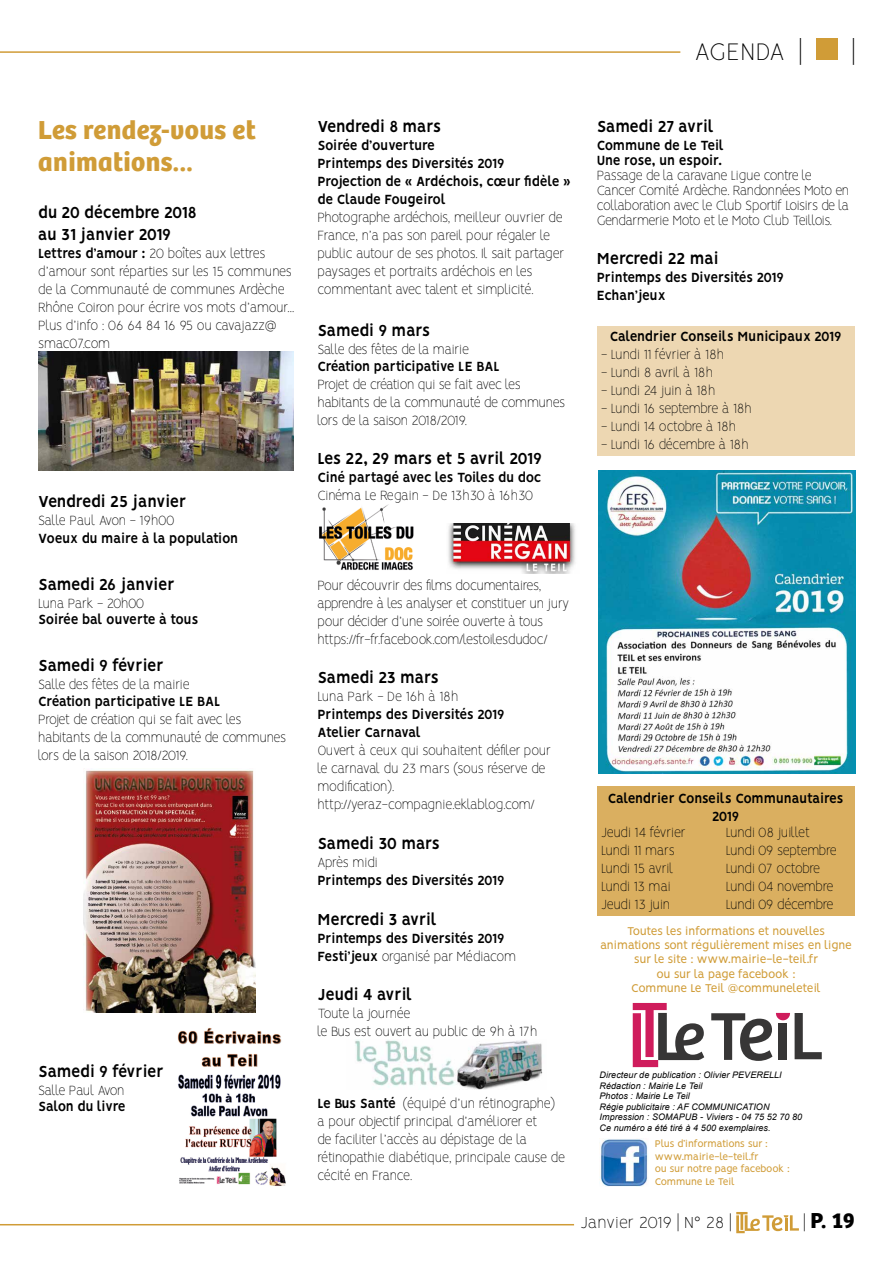
<style>
.page{position:relative;width:893px;height:1263px;background:#fff}
.page>*{position:absolute;margin:0;border:0;box-sizing:border-box;transform-origin:0 0}
.t1{font:700 27px/32.4px "Bree";letter-spacing:.015em;color:#d09c37}
.t2{font:100 27px "Vision";letter-spacing:.015em;color:#000}
.t3{font:700 22.5px "Bree";color:#000}
.t4{font:700 18px/21.6px "Vision";letter-spacing:-.02em;color:#000;scale:.95 1}
.t5{font:700 18px "Vision";color:#000;scale:.95 1}
.t6{font:100 18px "Vision";letter-spacing:-.01em;color:#000}
.t7{font:100 15px/18px "Vision";letter-spacing:-.03em;color:#000;scale:.95 1}
.t8{font:700 15px/18px "Vision";letter-spacing:-.03em;color:#000;scale:.95 1}
.t9{font:100 15px/18px "Vision";color:#000;scale:.95 1}
.t10{font:100 15px "Vision";letter-spacing:-.01em;color:#000;scale:.95 1}
.t11{font:12.75px/14.2px "Vision";letter-spacing:-.03em;color:#d09c37;text-align:center}
.t12{font:10.95px/12.6px "Vision";letter-spacing:-.02em;color:#d09c37}
.t13{font:italic 9px/10.5px "Arial";letter-spacing:.01em;color:#000}
.s1{font-weight:700}
.s2{font-weight:100}
.s3{font-family:"Vision";font-weight:100;font-size:18px}
</style>
<div class="page">
<svg style="left:711px;top:1013px;width:111px;height:48px"></svg>
<svg style="left:633px;top:1003px;width:71px;height:64px"></svg>
<img style="left:600px;top:1138px;width:48px;height:48px">
<svg style="left:736px;top:1212px;width:63px;height:21px"></svg>
<hr style="left:0;top:1224px;width:574px;height:1px;background:#d09c37">
<hr style="left:0;top:51px;width:680px;height:2px;background:#d09c37">
<div style="left:816px;top:38px;width:22px;height:22px;background:#d09c37"></div>
<img style="left:599px;top:471px;width:256px;height:302px">
<div style="left:597px;top:326px;width:258px;height:129px;background:#edd7b2"></div>
<img style="left:319px;top:504px;width:95px;height:66px">
<img style="left:448px;top:523px;width:127px;height:50px">
<img style="left:355px;top:1039px;width:188px;height:50px">
<img style="left:38px;top:352px;width:255px;height:119px">
<img style="left:177px;top:1028px;width:109px;height:158px">
<img style="left:83px;top:770px;width:172px;height:243px">
<div style="left:597px;top:786px;width:258px;height:129px;background:#daaf60"></div>
<h1 class="t1" style="left:38px;top:114px;width:219px">Les rendez-vous et animations...</h1>
<p class="t4" style="left:38px;top:203px;width:168px">du 20 décembre 2018 au 31 janvier 2019</p>
<p class="t7" style="left:38px;top:245px;width:271px"><span class="s1">Lettres d’amour :</span> 20 boîtes aux lettres d’amour sont réparties sur les 15 communes de la Communauté de communes Ardèche Rhône Coiron pour écrire vos mots d’amour...<br>Plus d’info : 06 64 84 16 95 ou cavajazz@ smac07.com</p>
<p class="t4" style="left:38px;top:492px;width:157px">Vendredi 25 janvier</p>
<p class="t7" style="left:38px;top:512px;width:145px">Salle Paul Avon - 19h00</p>
<p class="t8" style="left:38px;top:530px;width:212px">Voeux du maire à la population</p>
<p class="t4" style="left:38px;top:575px;width:145px">Samedi 26 janvier</p>
<p class="t10" style="left:38px;top:595px;width:113px">Luna Park - 20h00</p>
<p class="t8" style="left:38px;top:612px;width:170px">Soirée bal ouverte à tous</p>
<p class="t4" style="left:38px;top:656px;width:133px">Samedi 9 février</p>
<p class="t7" style="left:38px;top:677px;width:161px">Salle des fêtes de la mairie</p>
<p class="t8" style="left:38px;top:693px;width:194px">Création participative LE BAL</p>
<p class="t7" style="left:38px;top:712px;width:262px">Projet de création qui se fait avec les habitants de la communauté de communes lors de la saison 2018/2019.</p>
<p class="t4" style="left:38px;top:1062px;width:133px">Samedi 9 février</p>
<p class="t7" style="left:38px;top:1082px;width:92px">Salle Paul Avon</p>
<p class="t8" style="left:38px;top:1099px;width:94px">Salon du livre</p>
<p class="t4" style="left:317px;top:117px;width:132px">Vendredi 8 mars</p>
<p class="t8" style="left:317px;top:137px;width:268px">Soirée d’ouverture<br>Printemps des Diversités 2019<br>Projection de « Ardéchois, cœur fidèle » de Claude Fougeirol</p>
<p class="t7" style="left:317px;top:209px;width:261px">Photographe ardéchois, meilleur ouvrier de France, n’a pas son pareil pour régaler le public autour de ses photos. Il sait partager paysages et portraits ardéchois en les commentant avec talent et simplicité.</p>
<p class="t4" style="left:317px;top:321px;width:120px">Samedi 9 mars</p>
<p class="t7" style="left:317px;top:342px;width:161px">Salle des fêtes de la mairie</p>
<p class="t8" style="left:317px;top:358px;width:194px">Création participative LE BAL</p>
<p class="t7" style="left:317px;top:377px;width:262px">Projet de création qui se fait avec les habitants de la communauté de communes lors de la saison 2018/2019.</p>
<p class="t4" style="left:317px;top:449px;width:238px">Les 22, 29 mars et 5 avril 2019</p>
<p class="t8" style="left:317px;top:469px;width:237px">Ciné partagé avec les Toiles du doc</p>
<p class="t9" style="left:317px;top:488px;width:228px">Cinéma Le Regain - De 13h30 à 16h30</p>
<h1 class="t2" style="left:695px;top:36px;width:108px">AGENDA |</h1>
<h1 class="t2" style="left:852px;top:36px;width:4px">|</h1>
<p class="t4" style="left:597px;top:117px;width:125px">Samedi 27 avril</p>
<p class="t8" style="left:597px;top:139px;width:135px;line-height:15px">Commune de Le Teil<br>Une rose, un espoir.</p>
<p class="t7" style="left:597px;top:169px;width:267px;line-height:15px">Passage de la caravane Ligue contre le Cancer Comité Ardèche. Randonnées Moto en collaboration avec le Club Sportif Loisirs de la Gendarmerie Moto et le Moto Club Teillois.</p>
<p class="t4" style="left:597px;top:249px;width:130px">Mercredi 22 mai</p>
<p class="t8" style="left:597px;top:270px;width:198px">Printemps des Diversités 2019<br>Echan’jeux</p>
<p class="t8" style="left:610px;top:328px;width:245px">Calendrier Conseils Municipaux 2019</p>
<p class="t9" style="left:601px;top:346px;width:131px">- Lundi 11 février à 18h</p>
<p class="t9" style="left:601px;top:364px;width:119px">- Lundi 8 avril à 18h</p>
<p class="t9" style="left:601px;top:382px;width:122px">- Lundi 24 juin à 18h</p>
<p class="t7" style="left:601px;top:400px;width:160px">- Lundi 16 septembre à 18h</p>
<p class="t9" style="left:601px;top:418px;width:144px">- Lundi 14 octobre à 18h</p>
<p class="t7" style="left:601px;top:436px;width:157px">- Lundi 16 décembre à 18h</p>
<p class="t7" style="left:317px;top:578px;width:266px">Pour découvrir des films documentaires, apprendre à les analyser et constituer un jury pour décider d’une soirée ouverte à tous https://fr-fr.facebook.com/lestoilesdudoc/</p>
<p class="t4" style="left:317px;top:669px;width:129px">Samedi 23 mars</p>
<p class="t9" style="left:317px;top:689px;width:150px">Luna Park - De 16h à 18h</p>
<p class="t8" style="left:317px;top:707px;width:198px">Printemps des Diversités 2019<br>Atelier Carnaval</p>
<p class="t7" style="left:317px;top:743px;width:247px">Ouvert à ceux qui souhaitent défiler pour le carnaval du 23 mars (sous réserve de modification). http://yeraz-compagnie.eklablog.com/</p>
<p class="t4" style="left:317px;top:834px;width:130px">Samedi 30 mars</p>
<p class="t7" style="left:317px;top:855px;width:65px">Après midi</p>
<p class="t8" style="left:317px;top:873px;width:198px">Printemps des Diversités 2019</p>
<p class="t5" style="left:317px;top:908px;width:127px">Mercredi 3 avril</p>
<p class="t8" style="left:317px;top:930px;width:211px">Printemps des Diversités 2019<br>Festi’jeux <span class="s2">organisé par Médiacom</span></p>
<p class="t5" style="left:317px;top:984px;width:101px">Jeudi 4 avril</p>
<p class="t7" style="left:317px;top:1006px;width:233px">Toute la journée<br>le Bus est ouvert au public de 9h à 17h</p>
<p class="t8" style="left:608px;top:791px;width:250px;text-align:center">Calendrier Conseils Communautaires<br>2019</p>
<p class="t9" style="left:601px;top:824px;width:90px">Jeudi 14 février<br>Lundi 11 mars<br>Lundi 15 avril<br>Lundi 13 mai<br>Jeudi 13 juin</p>
<p class="t7" style="left:726px;top:824px;width:119px">Lundi 08 juillet<br>Lundi 09 septembre<br>Lundi 07 octobre<br>Lundi 04 novembre<br>Lundi 09 décembre</p>
<p class="t11" style="left:600px;top:925px;width:253px">Toutes les informations et nouvelles animations sont régulièrement mises en ligne sur le site : www.mairie-le-teil.fr<br>ou sur la page facebook :<br>Commune Le Teil @communeleteil</p>
<p class="t7" style="left:317px;top:1096px;width:262px"><span class="s1">Le Bus Santé</span> (équipé d’un rétinographe) a pour objectif principal d’améliorer et<br>de faciliter l’accès au dépistage de la rétinopathie diabétique, principale cause de cécité en France.</p>
<p class="t13" style="left:600px;top:1070px;width:204px">Directeur de publication : Olivier PEVERELLI Rédaction : Mairie Le Teil<br>Photos : Mairie Le Teil<br>Régie publicitaire : AF COMMUNICATION Impression : SOMAPUB - Viviers - 04 75 52 70 80<br>Ce numéro a été tiré à 4 500 exemplaires.</p>
<p class="t12" style="left:655px;top:1139px;width:136px">Plus d’informations sur : www.mairie-le-teil.fr<br>ou sur notre page facebook :<br>Commune Le Teil</p>
<p class="t6" style="left:580px;top:1212px;width:152px">Janvier 2019 | N° 28 |</p>
<h2 class="t3" style="left:804px;top:1207px;width:52px"><span class="s3">|</span> P. 19</h2>
</div>
